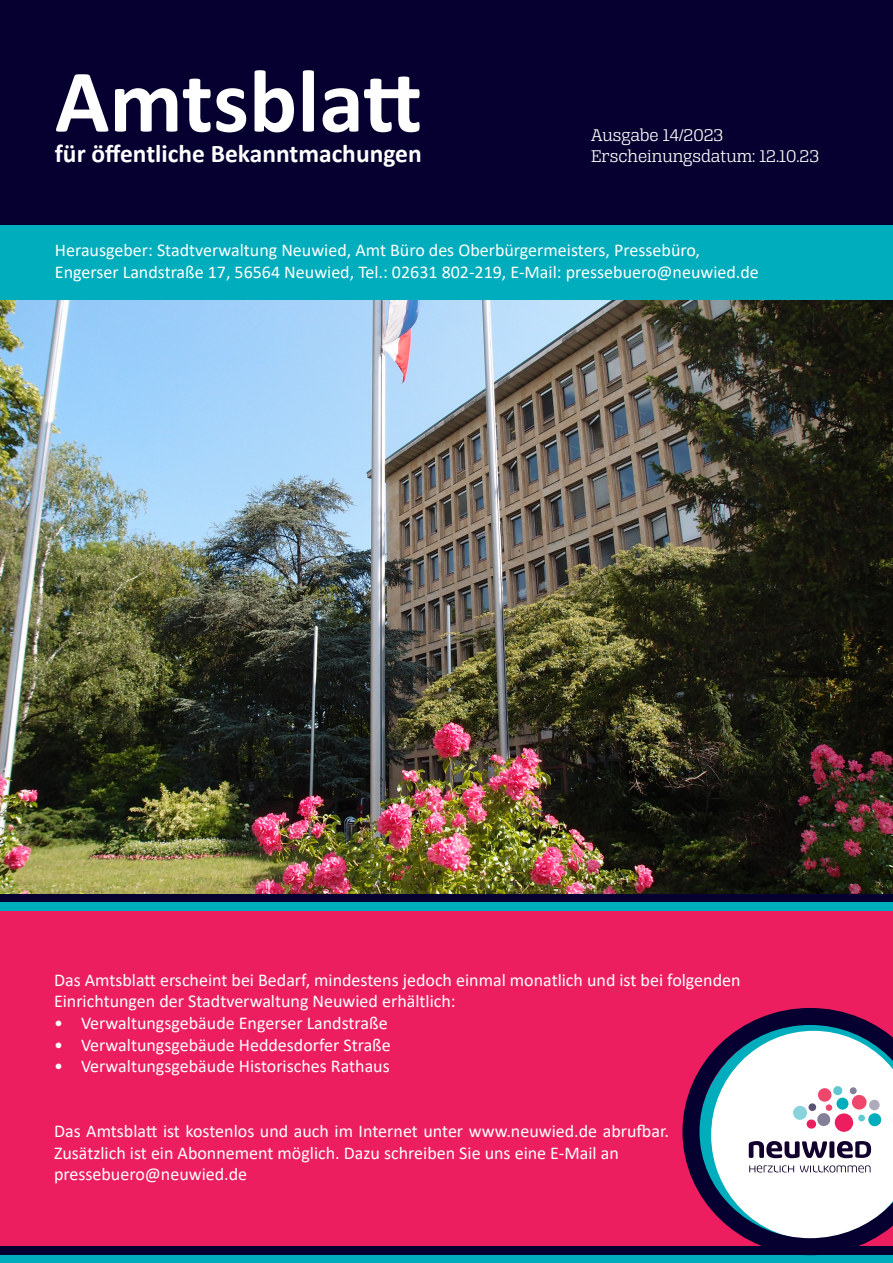
<style>
.page{position:relative;width:893px;height:1263px;background:#fff}
.page>*{position:absolute;margin:0;border:0;box-sizing:border-box;transform-origin:0 0}
.t1{font:700 90px "Calibri";color:#fff}
.t2{font:700 25.5px "Calibri";color:#fff}
.t3{font:18px/21.6px "Calibri";color:#fff}
.t4{font:18px "Alianza Slab 300";color:#fff}
</style>
<div class="page">
<div style="left:1px;top:911px;width:892px;height:336px;background:#ed1e60"></div>
<img style="left:0;top:300px;width:893px;height:593px">
<div style="left:1px;top:0;width:892px;height:230px;background:#050030"></div>
<div style="left:1px;top:225px;width:892px;height:75px;background:#00adbc"></div>
<div style="left:0;top:1247px;width:893px;height:8px;background:#050030"></div>
<div style="left:1px;top:894px;width:892px;height:8px;background:#050030"></div>
<div style="left:0;top:1255px;width:893px;height:8px;background:#00adbc"></div>
<div style="left:1px;top:902px;width:892px;height:9px;background:#00adbc"></div>
<svg style="left:682px;top:1008px;width:211px;height:239px;background:#b7a1b6"></svg>
<p class="t1" style="left:55px;top:38px;width:369px">Amtsblatt</p>
<p class="t2" style="left:55px;top:136px;width:368px">für öffentliche Bekanntmachungen</p>
<p class="t4" style="left:591px;top:125px;width:134px">Ausgabe 14/2023</p>
<p class="t4" style="left:591px;top:146px;width:230px">Erscheinungsdatum: 12.10.23</p>
<p class="t3" style="left:55px;top:239px;width:647px">Herausgeber: Stadtverwaltung Neuwied, Amt Büro des Oberbürgermeisters, Pressebüro,</p>
<p class="t3" style="left:55px;top:260px;width:705px">Engerser Landstraße 17, 56564 Neuwied, Tel.: 02631 802-219, E-Mail: pressebuero@neuwied.de</p>
<p class="t3" style="left:54px;top:968px;width:688px">Das Amtsblatt erscheint bei Bedarf, mindestens jedoch einmal monatlich und ist bei folgenden</p>
<p class="t3" style="left:54px;top:990px;width:403px">Einrichtungen der Stadtverwaltung Neuwied erhältlich:</p>
<p class="t3" style="left:54px;top:1012px;width:335px">• Verwaltungsgebäude Engerser Landstraße</p>
<p class="t3" style="left:54px;top:1033px;width:338px">• Verwaltungsgebäude Heddesdorfer Straße</p>
<p class="t3" style="left:54px;top:1055px;width:337px">• Verwaltungsgebäude Historisches Rathaus</p>
<p class="t3" style="left:54px;top:1120px;width:616px">Das Amtsblatt ist kostenlos und auch im Internet unter www.neuwied.de abrufbar.<br>Zusätzlich ist ein Abonnement möglich. Dazu schreiben Sie uns eine E-Mail an</p>
<p class="t3" style="left:54px;top:1163px;width:195px">pressebuero@neuwied.de</p>
</div>
